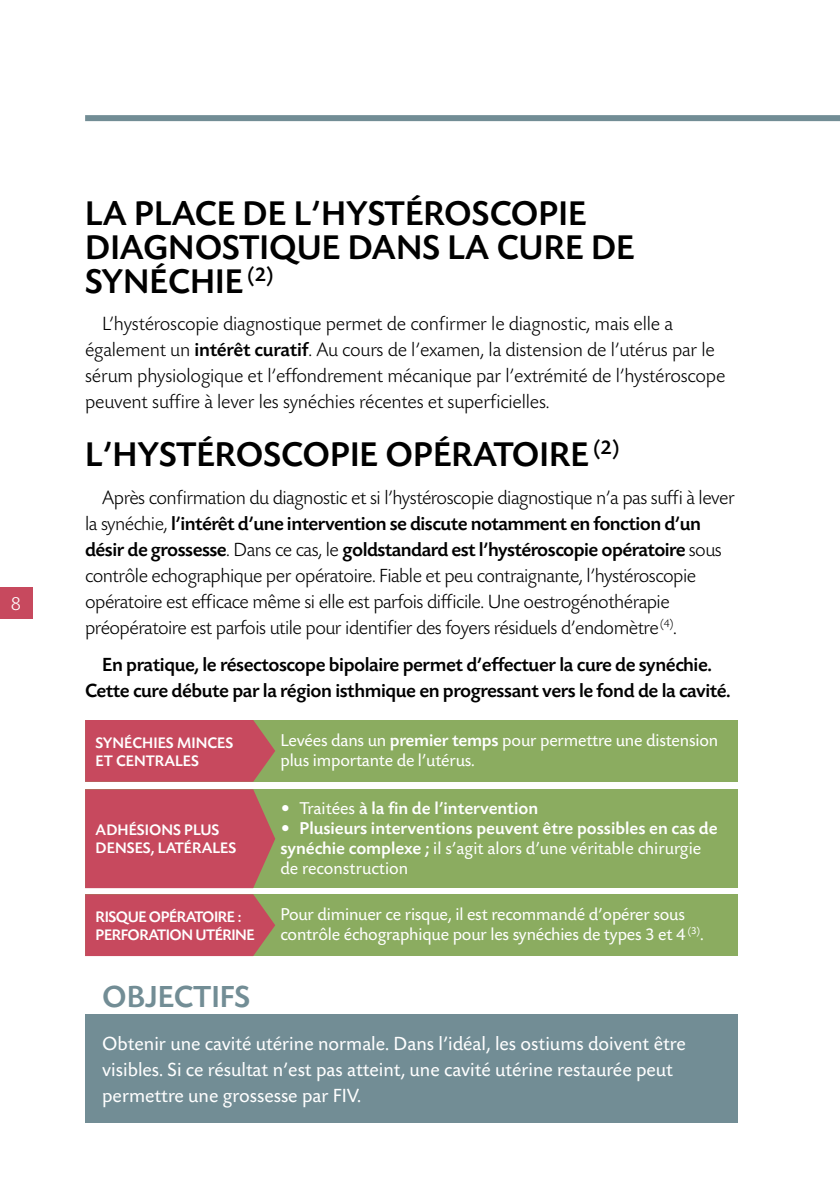
<style>
.page{position:relative;width:840px;height:1191px;background:#fff}
.page>*{position:absolute;margin:0;border:0;box-sizing:border-box;transform-origin:0 0}
.t1{font:500 36px/34px "Today SB";color:#000}
.t2{font:500 32px "Today SB";color:#728d95}
.t3{font:300 20px/26px "Today SB";letter-spacing:-.025em;color:#000}
.t4{font:20px/26px "Today SB";color:#fff}
.t5{font:500 20px/26px "Today SB";letter-spacing:-.02em;color:#000;text-align:center}
.t6{font:300 20px "Today SB";color:#fff}
.t7{font:18px/20px "Today SB";letter-spacing:-.01em;color:#fff}
.t8{font:500 18px/20px "Today SB";color:#fff}
.t9{font:500 16px/18px "Today SB";color:#fff}
.t10{font:500 16px/18px "Today SB";letter-spacing:-.03em;color:#fff}
.s1{font-weight:500}
.s2{font-weight:400}
</style>
<div class="page">
<div style="left:0;top:587px;width:32px;height:32px;background:#c7495e"></div>
<div style="left:85px;top:115px;width:754px;height:6px;background:#728d95"></div>
<div style="left:85px;top:1014px;width:652px;height:109px;background:#728d95"></div>
<div style="left:85px;top:720px;width:652px;height:61px;background:#8bac60"></div>
<div style="left:85px;top:720px;width:190px;height:61px;background:#c7495e"></div>
<div style="left:85px;top:894px;width:652px;height:62px;background:#8bac60"></div>
<svg style="left:85px;top:894px;width:190px;height:62px"></svg>
<div style="left:85px;top:789px;width:652px;height:99px;background:#8bac60"></div>
<svg style="left:85px;top:789px;width:190px;height:99px"></svg>
<p class="t6" style="left:11px;top:593px;width:12px">8</p>
<h1 class="t1" style="left:85px;top:197px;width:551px">LA PLACE DE L’HYSTÉROSCOPIE<br>DIAGNOSTIQUE DANS LA CURE DE<br>SYNÉCHIE <sup>(2)</sup></h1>
<p class="t3" style="left:85px;top:311px;width:641px;text-indent:17px">L’hystéroscopie diagnostique permet de confirmer le diagnostic, mais elle a également un <span class="s1">intérêt curatif</span>. Au cours de l’examen, la distension de l’utérus par le sérum physiologique et l’effondrement mécanique par l’extrémité de l’hystéroscope peuvent suffire à lever les synéchies récentes et superficielles.</p>
<h1 class="t1" style="left:85px;top:438px;width:535px">L’HYSTÉROSCOPIE OPÉRATOIRE <sup>(2)</sup></h1>
<p class="t3" style="left:85px;top:485px;width:650px;text-indent:17px">Après confirmation du diagnostic et si l’hystéroscopie diagnostique n’a pas suffi à lever la synéchie, <span class="s1">l’intérêt d’une intervention se discute notamment en fonction d’un désir de grossesse</span>. Dans ce cas, le <span class="s1">goldstandard est l’hystéroscopie opératoire</span> sous contrôle echographique per opératoire. Fiable et peu contraignante, l’hystéroscopie opératoire est efficace même si elle est parfois difficile. Une oestrogénothérapie préopératoire est parfois utile pour identifier des foyers résiduels d’endomètre<sup>(4)</sup>.</p>
<p class="t5" style="left:85px;top:652px;width:646px">En pratique, le résectoscope bipolaire permet d’effectuer la cure de synéchie.<br>Cette cure débute par la région isthmique en progressant vers le fond de la cavité.</p>
<p class="t9" style="left:96px;top:734px;width:139px">SYNÉCHIES MINCES<br>ET CENTRALES</p>
<p class="t7" style="left:280px;top:731px;width:439px">Levées dans un <span class="s1">premier temps</span> pour permettre une distension plus importante de l’utérus.</p>
<p class="t9" style="left:96px;top:821px;width:142px">ADHÉSIONS PLUS<br>DENSES, LATÉRALES</p>
<p class="t8" style="left:280px;top:799px;width:259px">• <span class="s2">Traitées</span> à la fin de l’intervention</p>
<p class="t8" style="left:280px;top:819px;width:438px">• Plusieurs interventions peuvent être possibles en cas de synéchie complexe ; <span class="s2">il s’agit alors d’une véritable chirurgie de reconstruction</span></p>
<p class="t10" style="left:96px;top:908px;width:160px">RISQUE OPÉRATOIRE :<br>PERFORATION UTÉRINE</p>
<p class="t7" style="left:280px;top:905px;width:424px">Pour diminuer ce risque, il est recommandé d’opérer sous contrôle échographique pour les synéchies de types 3 et 4 <sup>(3)</sup>.</p>
<h2 class="t2" style="left:102px;top:979px;width:150px">OBJECTIFS</h2>
<p class="t4" style="left:102px;top:1031px;width:585px">Obtenir une cavité utérine normale. Dans l’idéal, les ostiums doivent être visibles. Si ce résultat n’est pas atteint, une cavité utérine restaurée peut permettre une grossesse par FIV.</p>
</div>
